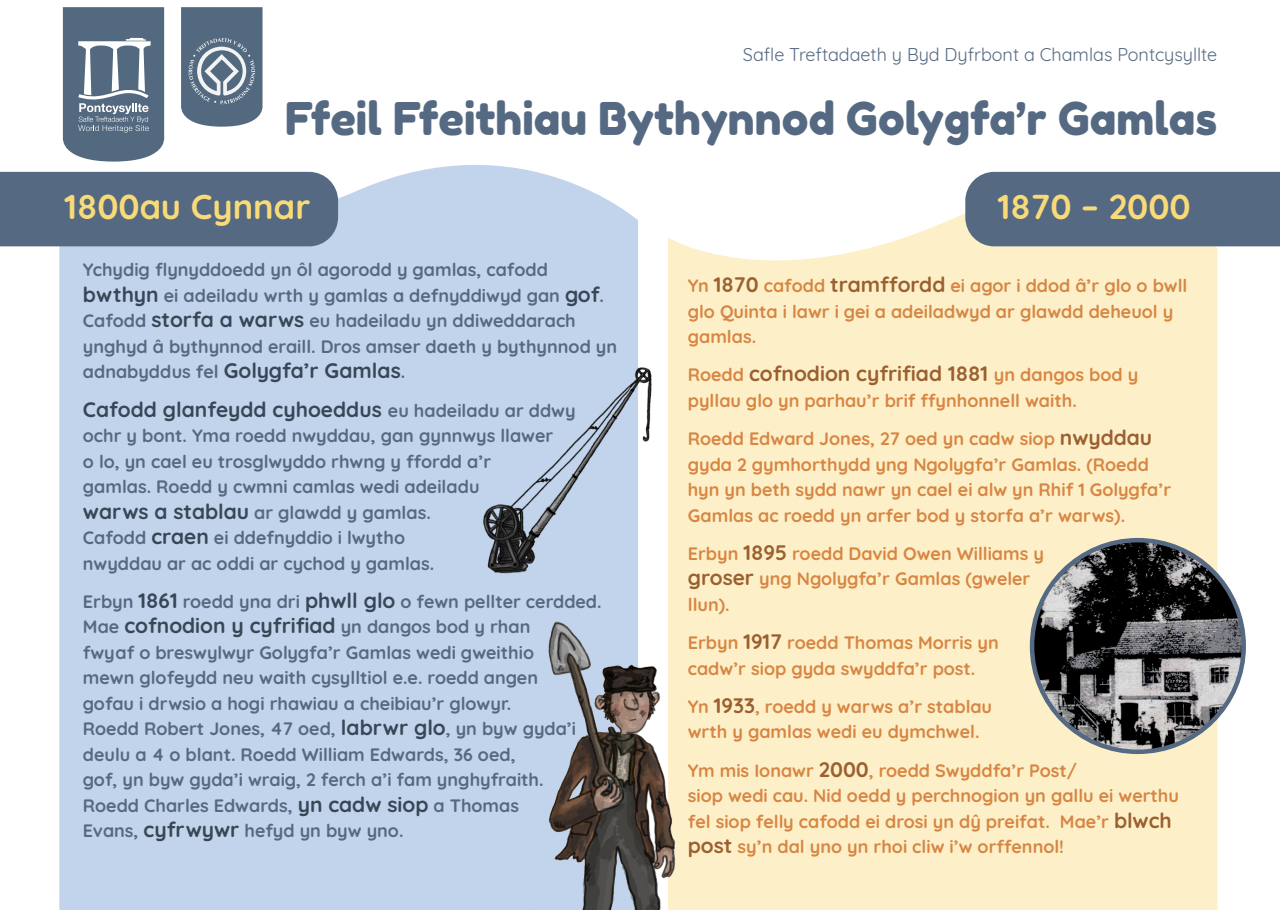
<style>
.page{position:relative;width:1280px;height:910px;background:#fff}
.page>*{position:absolute;margin:0;border:0;box-sizing:border-box;transform-origin:0 0}
.t1{font:45px "Fredoka One";color:#556a82}
.bullet_list_teachers{font:300 34.5px "Quicksand";color:#f9da78}
.bullet_list_teachers-2{font:300 21px "Quicksand";color:#384757}
.bullet_list_teachers-3{font:300 21px "Quicksand";color:#9b6030}
.bullet_list_teachers-4{font:300 18px/25.5px "Quicksand";color:#556a82}
.bullet_list_teachers-5{font:300 18px/25.5px "Quicksand";color:#d78643}
.t2{font:18px "Quicksand";color:#556a82}
.s1{font-size:21px;color:#384757}
.s2{font-size:18px;color:#556a82}
.s3{font-size:21px;color:#9b6030}
.s4{font-size:18px;color:#d78643}
</style>
<div class="page">
<div style="left:59px;top:165px;width:579px;height:745px;background:#c2d4eb"></div>
<svg style="left:62px;top:7px;width:103px;height:155px;background:#6e8194"></svg>
<svg style="left:181px;top:7px;width:82px;height:120px;background:#6a7e91"></svg>
<div style="left:0;top:172px;width:338px;height:74px;background:#556a82"></div>
<svg style="left:668px;top:171px;width:549px;height:739px;background:#fcf0cc"></svg>
<div style="left:965px;top:172px;width:315px;height:74px;background:#556a82"></div>
<img style="left:1032px;top:540px;width:212px;height:212px;border-radius:106px">
<img style="left:529px;top:621px;width:192px;height:289px">
<img style="left:458px;top:338px;width:211px;height:277px">
<p class="t2" style="left:743px;top:41px;width:476px">Safle Treftadaeth y Byd Dyfrbont a Chamlas Pontcysyllte</p>
<p class="t1" style="left:285px;top:91px;width:934px">Ffeil Ffeithiau Bythynnod Golygfa’r Gamlas</p>
<p class="bullet_list_teachers" style="left:65px;top:180px;width:247px">1800au Cynnar</p>
<p class="bullet_list_teachers-4" style="left:83px;top:255px;width:536px">Ychydig flynyddoedd yn ôl agorodd y gamlas, cafodd <span class="s1">bwthyn</span> ei adeiladu wrth y gamlas a defnyddiwyd gan <span class="s1">gof</span>.<br>Cafodd <span class="s1">storfa a warws</span> eu hadeiladu yn ddiweddarach ynghyd â bythynnod eraill. Dros amser daeth y bythynnod yn</p>
<p class="bullet_list_teachers-2" style="left:83px;top:355px;width:324px"><span class="s2">adnabyddus fel</span> Golygfa’r Gamlas<span class="s2">.</span></p>
<p class="bullet_list_teachers-2" style="left:83px;top:393px;width:494px">Cafodd glanfeydd cyhoeddus <span class="s2">eu hadeiladu ar ddwy</span></p>
<p class="bullet_list_teachers-4" style="left:83px;top:421px;width:472px">ochr y bont. Yma roedd nwyddau, gan gynnwys llawer o lo, yn cael eu trosglwyddo rhwng y ffordd a’r gamlas. Roedd y cwmni camlas wedi adeiladu<br><span class="s1">warws a stablau</span> ar glawdd y gamlas.<br>Cafodd <span class="s1">craen</span> ei ddefnyddio i lwytho<br>nwyddau ar ac oddi ar cychod y gamlas.</p>
<p class="bullet_list_teachers-4" style="left:83px;top:587px;width:520px">Erbyn <span class="s1">1861</span> roedd yna dri <span class="s1">phwll glo</span> o fewn pellter cerdded.<br>Mae <span class="s1">cofnodion y cyfrifiad</span> yn dangos bod y rhan<br>fwyaf o breswylwyr Golygfa’r Gamlas wedi gweithio<br>mewn glofeydd neu waith cysylltiol e.e. roedd angen<br>gofau i drwsio a hogi rhawiau a cheibiau’r glowyr.<br>Roedd Robert Jones, 47 oed, <span class="s1">labrwr glo</span>, yn byw gyda’i deulu a 4 o blant. Roedd William Edwards, 36 oed,<br>gof, yn byw gyda’i wraig, 2 ferch a’i fam ynghyfraith.<br>Roedd Charles Edwards, <span class="s1">yn cadw siop</span> a Thomas<br>Evans, <span class="s1">cyfrwywr</span> hefyd yn byw yno.</p>
<p class="bullet_list_teachers" style="left:998px;top:180px;width:194px">1870 – 2000</p>
<p class="bullet_list_teachers-5" style="left:688px;top:271px;width:501px">Yn <span class="s3">1870</span> cafodd <span class="s3">tramffordd</span> ei agor i ddod â’r glo o bwll glo Quinta i lawr i gei a adeiladwyd ar glawdd deheuol y gamlas.</p>
<p class="bullet_list_teachers-3" style="left:688px;top:358px;width:452px"><span class="s4">Roedd</span> cofnodion cyfrifiad 1881 <span class="s4">yn dangos bod y</span></p>
<p class="bullet_list_teachers-5" style="left:688px;top:386px;width:390px">pyllau glo yn parhau’r brif ffynhonnell waith.</p>
<p class="bullet_list_teachers-5" style="left:688px;top:424px;width:485px">Roedd Edward Jones, 27 oed yn cadw siop <span class="s3">nwyddau </span>gyda 2 gymhorthydd yng Ngolygfa’r Gamlas. (Roedd hyn yn beth sydd nawr yn cael ei alw yn Rhif 1 Golygfa’r Gamlas ac roedd yn arfer bod y storfa a’r warws).</p>
<p class="bullet_list_teachers-5" style="left:688px;top:539px;width:358px">Erbyn <span class="s3">1895</span> roedd David Owen Williams y <span class="s3">groser</span> yng Ngolygfa’r Gamlas (gweler llun).</p>
<p class="bullet_list_teachers-5" style="left:688px;top:628px;width:312px">Erbyn <span class="s3">1917</span> roedd Thomas Morris yn cadw’r siop gyda swyddfa’r post.</p>
<p class="bullet_list_teachers-5" style="left:688px;top:692px;width:306px">Yn <span class="s3">1933</span>, roedd y warws a’r stablau wrth y gamlas wedi eu dymchwel.</p>
<p class="bullet_list_teachers-5" style="left:688px;top:756px;width:493px">Ym mis Ionawr <span class="s3">2000</span>, roedd Swyddfa’r Post/<br>siop wedi cau. Nid oedd y perchnogion yn gallu ei werthu fel siop felly cafodd ei drosi yn dŷ preifat. Mae’r <span class="s3">blwch post</span> sy’n dal yno yn rhoi cliw i’w orffennol!</p>
</div>
